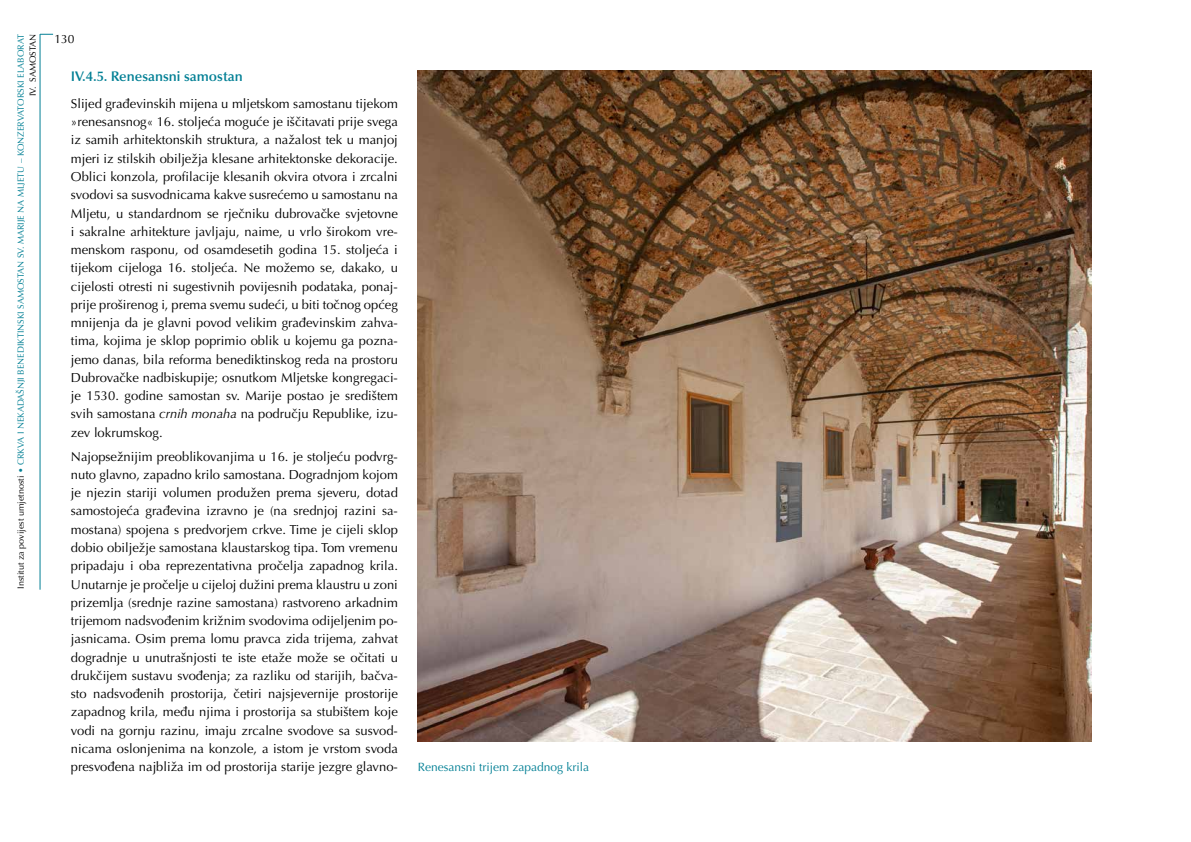
<style>
.page{position:relative;width:1191px;height:842px;background:#fff}
.page>*{position:absolute;margin:0;border:0;box-sizing:border-box;transform-origin:0 0}
.t1{font:600 14px "Optima LT Pro";color:#038095}
.t2{font:13px/18.3px "Optima LT Pro";color:#000;text-align:justify}
.t3{font:12px "Optima LT Pro";color:#038095}
.t4{font:12px "Optima LT Pro";color:#000}
.t5{font:9px/11.8px "Optima LT Pro";color:#038095;text-align:right}
.s1{color:#000}
.s2{font-style:italic}
</style>
<div class="page">
<hr style="left:40px;top:34px;width:1px;height:556px;background:#038095">
<svg style="left:40px;top:34px;width:13px;height:1px"></svg>
<img style="left:418px;top:71px;width:673px;height:671px">
<p class="t5" style="left:15px;top:589px;width:556px;rotate:-90deg"><span class="s1">Institut za povijest umjetnosti</span> • CRKVA I NEKADAŠNJI BENEDIKTINSKI SAMOSTAN SV. MARIJE NA MLJETU – KONZERVATORSKI ELABORAT<br><span class="s1">IV. SAMOSTAN</span></p>
<p class="t4" style="left:54px;top:31px;width:22px">130</p>
<p class="t1" style="left:71px;top:68px;width:173px">IV.4.5. Renesansni samostan</p>
<p class="t2" style="left:71px;top:94px;width:328px">Slijed građevinskih mijena u mljetskom samostanu tijekom »renesansnog« 16. stoljeća moguće je iščitavati prije svega iz samih arhitektonskih struktura, a nažalost tek u manjoj mjeri iz stilskih obilježja klesane arhitektonske dekoracije.<br>Oblici konzola, profilacije klesanih okvira otvora i zrcalni svodovi sa susvodnicama kakve susrećemo u samostanu na Mljetu, u standardnom se rječniku dubrovačke svjetovne i sakralne arhitekture javljaju, naime, u vrlo širokom vre&shy;menskom rasponu, od osamdesetih godina 15. stoljeća i tijekom cijeloga 16. stoljeća. Ne možemo se, dakako, u cijelosti otresti ni sugestivnih povijesnih podataka, ponaj&shy;prije proširenog i, prema svemu sudeći, u biti točnog općeg mnijenja da je glavni povod velikim građevinskim zahva&shy;tima, kojima je sklop poprimio oblik u kojemu ga pozna&shy;jemo danas, bila reforma benediktinskog reda na prostoru Dubrovačke nadbiskupije; osnutkom Mljetske kongregaci&shy;je 1530. godine samostan sv. Marije postao je središtem svih samostana <span class="s2">crnih monaha</span> na području Republike, izu&shy;zev lokrumskog.</p>
<p class="t2" style="left:71px;top:447px;width:328px">Najopsežnijim preoblikovanjima u 16. je stoljeću podvrg&shy;nuto glavno, zapadno krilo samostana. Dogradnjom kojom je njezin stariji volumen produžen prema sjeveru, dotad samostojeća građevina izravno je (na srednjoj razini sa&shy;mostana) spojena s predvorjem crkve. Time je cijeli sklop dobio obilježje samostana klaustarskog tipa. Tom vremenu pripadaju i oba reprezentativna pročelja zapadnog krila.<br>Unutarnje je pročelje u cijeloj dužini prema klaustru u zoni prizemlja (srednje razine samostana) rastvoreno arkadnim trijemom nadsvođenim križnim svodovima odijeljenim po&shy;jasnicama. Osim prema lomu pravca zida trijema, zahvat dogradnje u unutrašnjosti te iste etaže može se očitati u drukčijem sustavu svođenja; za razliku od starijih, bačva&shy;sto nadsvođenih prostorija, četiri najsjevernije prostorije zapadnog krila, među njima i prostorija sa stubištem koje vodi na gornju razinu, imaju zrcalne svodove sa susvod&shy;nicama oslonjenima na konzole, a istom je vrstom svoda presvođena najbliža im od prostorija starije jezgre glavno-</p>
<p class="t3" style="left:418px;top:759px;width:173px">Renesansni trijem zapadnog krila</p>
</div>
